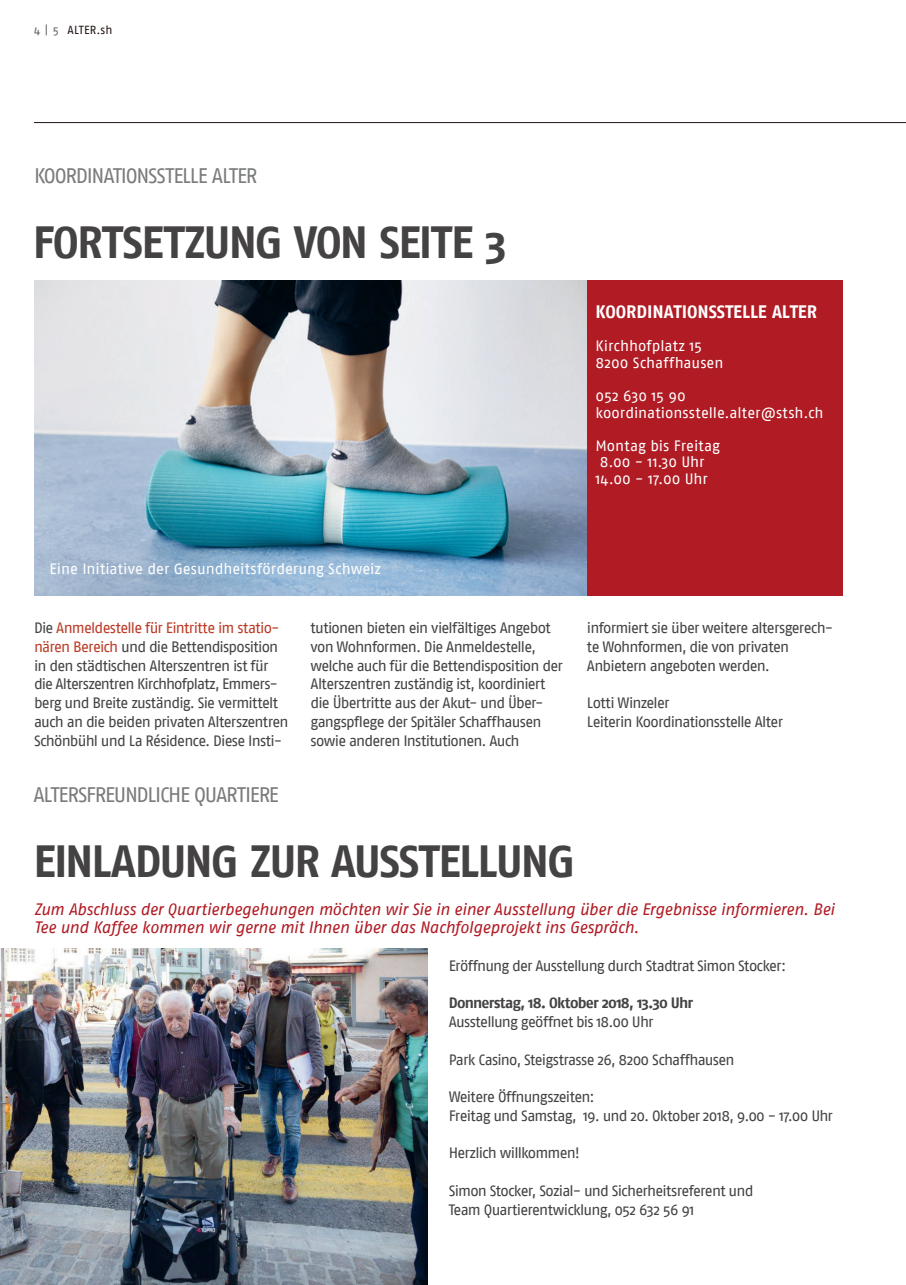
<style>
.page{position:relative;width:906px;height:1285px;background:#fff}
.page>*{position:absolute;margin:0;border:0;box-sizing:border-box;transform-origin:0 0}
.t1{font:700 45px "Fago No";letter-spacing:-.04em;color:#444242}
.t2{font:21px "Fago No";letter-spacing:-.06em;color:#7a7b7c}
.t3{font:700 18px "Fago No";letter-spacing:-.005em;color:#fff}
.t4{font:italic 16.5px/18.8px "Fago No";letter-spacing:-.02em;color:#b01b24}
.t5{font:15px/18.8px "Fago No";letter-spacing:-.05em;color:#444242}
.t6{font:15px/16.5px "Fago No";color:#fff}
.t7{font:700 15px "Fago No";letter-spacing:-.055em;color:#444242}
.t8{font:11.7px "Fago No";letter-spacing:.01em;color:#201412}
.s1{color:#636365}
.s2{color:#bb3b26}
</style>
<div class="page">
<img style="left:34px;top:280px;width:553px;height:315px">
<div style="left:587px;top:280px;width:255px;height:315px;background:#b01b24"></div>
<img style="left:0;top:948px;width:427px;height:336px">
<hr style="left:34px;top:122px;width:872px;height:1px;background:#201412">
<p class="t8" style="left:34px;top:23px;width:80px"><span class="s1">4 | 5</span> ALTER.sh</p>
<h2 class="t2" style="left:34px;top:163px;width:225px">KOORDINATIONSSTELLE ALTER</h2>
<h1 class="t1" style="left:33px;top:216px;width:476px">FORTSETZUNG VON SEITE 3</h1>
<p class="t6" style="left:50px;top:560px;width:333px">Eine Initiative der Gesundheitsförderung Schweiz</p>
<p class="t3" style="left:595px;top:301px;width:223px">KOORDINATIONSSTELLE ALTER</p>
<p class="t6" style="left:595px;top:338px;width:130px">Kirchhofplatz 15<br>8200 Schaffhausen</p>
<p class="t6" style="left:595px;top:387px;width:230px">052 630 15 90 koordinationsstelle.alter@stsh.ch</p>
<p class="t6" style="left:595px;top:437px;width:126px">Montag bis Freitag<br>8.00 - 11.30 Uhr<br>14.00 - 17.00 Uhr</p>
<p class="t5" style="left:34px;top:618px;width:256px">Die <span class="s2">Anmeldestelle für Eintritte im statio&shy;nären Bereich</span> und die Bettendisposition in den städtischen Alterszentren ist für die Alterszentren Kirchhofplatz, Emmers&shy;berg und Breite zuständig. Sie vermittelt auch an die beiden privaten Alterszentren Schönbühl und La Résidence. Diese Insti-</p>
<p class="t5" style="left:310px;top:618px;width:254px">tutionen bieten ein vielfältiges Angebot von Wohnformen. Die Anmeldestelle, welche auch für die Bettendisposition der Alterszentren zuständig ist, koordiniert die Übertritte aus der Akut- und Über&shy;gangspflege der Spitäler Schaffhausen sowie anderen Institutionen. Auch</p>
<p class="t5" style="left:587px;top:618px;width:248px">informiert sie über weitere altersgerech&shy;te Wohnformen, die von privaten<br>Anbietern angeboten werden.</p>
<p class="t5" style="left:587px;top:693px;width:197px">Lotti Winzeler<br>Leiterin Koordinationsstelle Alter</p>
<h2 class="t2" style="left:33px;top:782px;width:247px">ALTERSFREUNDLICHE QUARTIERE</h2>
<h1 class="t1" style="left:33px;top:834px;width:543px">EINLADUNG ZUR AUSSTELLUNG</h1>
<p class="t4" style="left:34px;top:899px;width:802px">Zum Abschluss der Quartierbegehungen möchten wir Sie in einer Ausstellung über die Ergebnisse informieren. Bei<br>Tee und Kaffee kommen wir gerne mit Ihnen über das Nachfolgeprojekt ins Gespräch.</p>
<p class="t5" style="left:449px;top:955px;width:339px">Eröffnung der Ausstellung durch Stadtrat Simon Stocker:</p>
<p class="t7" style="left:449px;top:994px;width:246px">Donnerstag, 18. Oktober 2018, 13.30 Uhr</p>
<p class="t5" style="left:449px;top:1012px;width:206px">Ausstellung geöffnet bis 18.00 Uhr</p>
<p class="t5" style="left:449px;top:1049px;width:287px">Park Casino, Steigstrasse 26, 8200 Schaffhausen</p>
<p class="t5" style="left:449px;top:1087px;width:386px">Weitere Öffnungszeiten:<br>Freitag und Samstag, 19. und 20. Oktober 2018, 9.00 - 17.00 Uhr</p>
<p class="t5" style="left:449px;top:1143px;width:133px">Herzlich willkommen!</p>
<p class="t5" style="left:449px;top:1180px;width:306px">Simon Stocker, Sozial- und Sicherheitsreferent und<br>Team Quartierentwicklung, 052 632 56 91</p>
</div>
